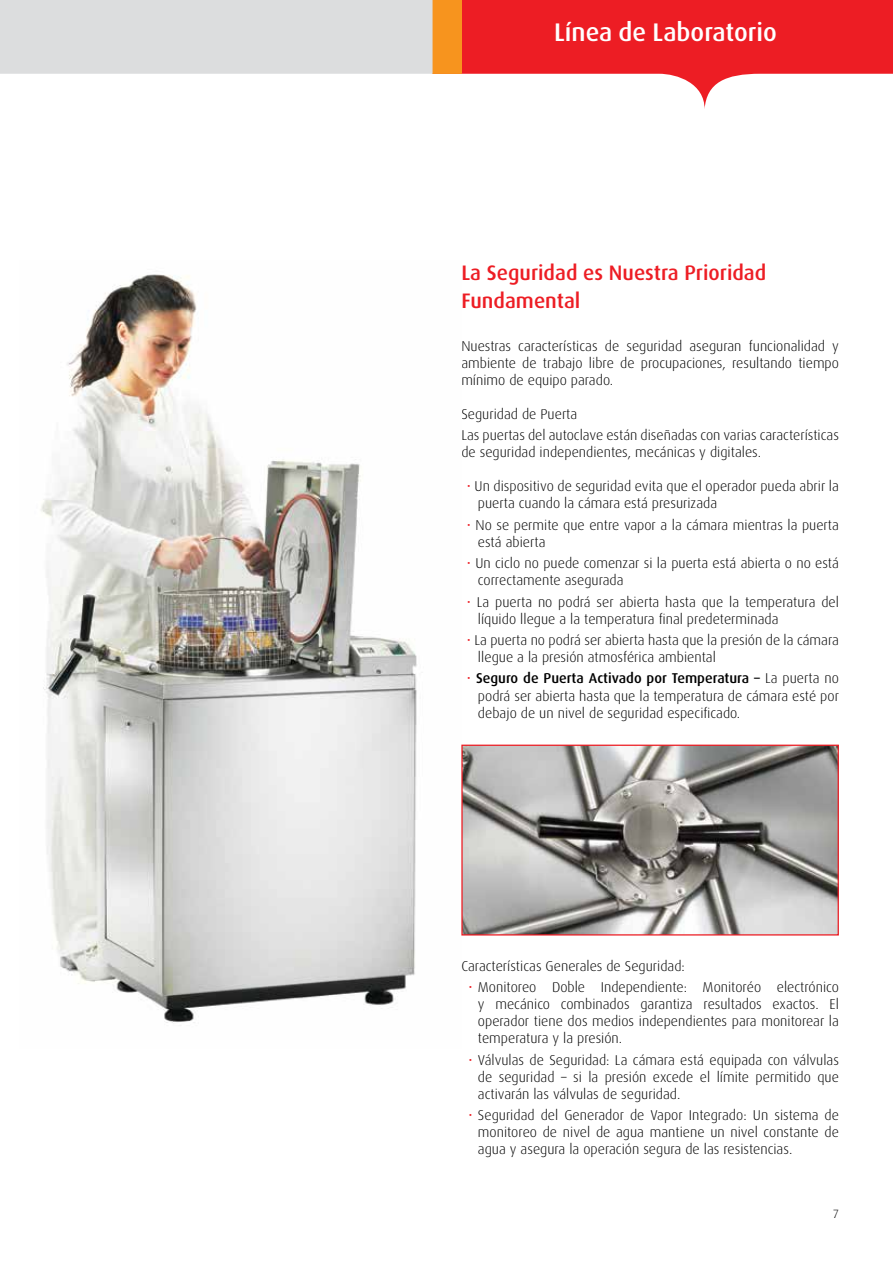
<style>
.page{position:relative;width:893px;height:1263px;background:#fff}
.page>*{position:absolute;margin:0;border:0;box-sizing:border-box;transform-origin:0 0}
.t1{font:500 25.5px "Dax";color:#fff}
.t2{font:500 21px/28.2px "Dax";color:#ed1d24}
.t3{font:300 14.25px/17.1px "Dax";color:#000}
.t4{font:300 12px "Dax";color:#000}
.s1{color:#ed1d24}
.s2{font-weight:500}
</style>
<div class="page">
<svg style="left:461px;top:0;width:432px;height:109px;fill:#ed1d24"></svg>
<div style="left:432px;top:0;width:29px;height:74px;background:#f7941e"></div>
<div style="left:0;top:0;width:432px;height:74px;background:#dcddde"></div>
<img style="left:41px;top:274px;width:376px;height:749px">
<img style="left:463px;top:747px;width:374px;height:186px">
<div style="left:461px;top:745px;width:378px;height:190px;border:1px solid #ed1d24"></div>
<h1 class="t1" style="left:554px;top:18px;width:224px">Línea de Laboratorio</h1>
<h2 class="t2" style="left:461px;top:259px;width:307px">La Seguridad es Nuestra Prioridad<br>Fundamental</h2>
<p class="t3" style="left:461px;top:337px;width:379px;text-align:justify">Nuestras características de seguridad aseguran funcionalidad y ambiente de trabajo libre de procupaciones, resultando tiempo mínimo de equipo parado.</p>
<p class="t3" style="left:461px;top:403px;width:379px;line-height:21.3px">Seguridad de Puerta<br>Las puertas del autoclave están diseñadas con varias características</p>
<p class="t3" style="left:461px;top:444px;width:301px">de seguridad independientes, mecánicas y digitales.</p>
<p class="t3" style="left:478px;top:478px;width:362px;text-indent:-11px"><span class="s1">•</span> Un dispositivo de seguridad evita que el operador pueda abrir la puerta cuando la cámara está presurizada</p>
<p class="t3" style="left:478px;top:516px;width:362px;text-indent:-11px"><span class="s1">•</span> No se permite que entre vapor a la cámara mientras la puerta está abierta</p>
<p class="t3" style="left:478px;top:555px;width:362px;text-indent:-11px"><span class="s1">•</span> Un ciclo no puede comenzar si la puerta está abierta o no está correctamente asegurada</p>
<p class="t3" style="left:478px;top:593px;width:362px;text-indent:-11px"><span class="s1">•</span> La puerta no podrá ser abierta hasta que la temperatura del líquido llegue a la temperatura final predeterminada</p>
<p class="t3" style="left:478px;top:632px;width:362px;text-indent:-11px"><span class="s1">•</span> La puerta no podrá ser abierta hasta que la presión de la cámara llegue a la presión atmosférica ambiental</p>
<p class="t3" style="left:478px;top:670px;width:362px;text-align:justify;text-indent:-11px"><span class="s1">•</span> <span class="s2">Seguro de Puerta Activado por Temperatura –</span> La puerta no podrá ser abierta hasta que la temperatura de cámara esté por debajo de un nivel de seguridad especificado.</p>
<p class="t3" style="left:461px;top:957px;width:225px">Características Generales de Seguridad:</p>
<p class="t3" style="left:478px;top:978px;width:362px;text-align:justify;text-indent:-9px"><span class="s1">•</span> Monitoreo Doble Independiente: Monitoréo electrónico y mecánico combinados garantiza resultados exactos. El operador tiene dos medios independientes para monitorear la temperatura y la presión.</p>
<p class="t3" style="left:478px;top:1051px;width:362px;text-align:justify;text-indent:-9px"><span class="s1">•</span> Válvulas de Seguridad: La cámara está equipada con válvulas de seguridad – si la presión excede el límite permitido que activarán las válvulas de seguridad.</p>
<p class="t3" style="left:478px;top:1107px;width:362px;text-align:justify;text-indent:-9px"><span class="s1">•</span> Seguridad del Generador de Vapor Integrado: Un sistema de monitoreo de nivel de agua mantiene un nivel constante de agua y asegura la operación segura de las resistencias.</p>
<p class="t4" style="left:833px;top:1207px;width:8px">7</p>
</div>
